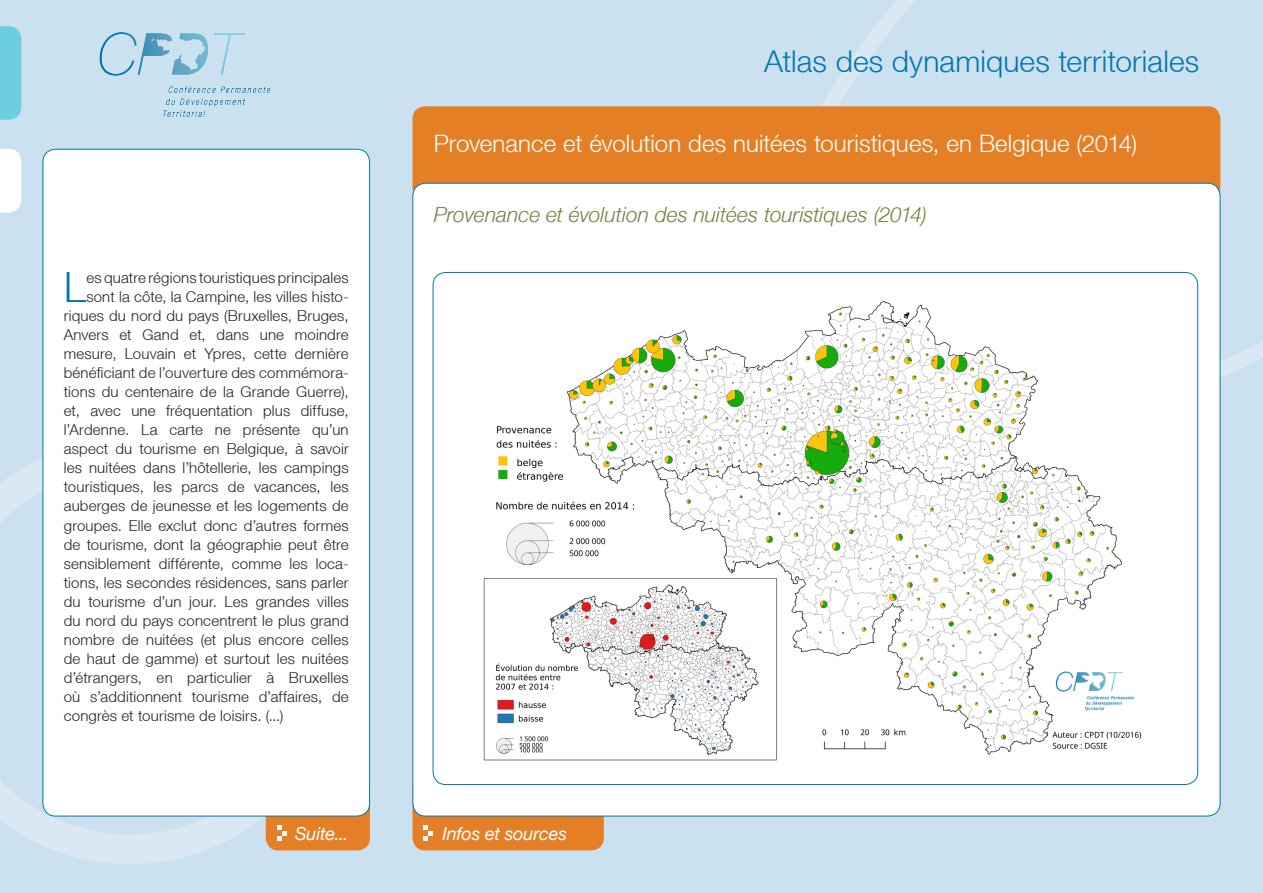
<style>
.page{position:relative;width:1263px;height:893px;background:#cce1f0}
.page>*{position:absolute;margin:0;border:0;box-sizing:border-box;transform-origin:0 0}
._05_Body_Texte{font:300 41.7px "Helvetica Neue LT";color:#0078ae}
._01_Titre_Atlas{font:300 30px "Helvetica Neue LT";letter-spacing:.005em;color:#0078ae}
._02_Titre_Fiche{font:300 24px "Helvetica Neue LT";letter-spacing:.005em;color:#fff}
._03_Titre_Carte{font:italic 300 21px "Helvetica Neue LT";color:#767e40}
._06_Texte_Onglets{font:italic 18px "Helvetica Neue LT";letter-spacing:-.01em;color:#fff}
._05_Body_Texte-2{font:300 15px "Helvetica Neue LT";letter-spacing:.015em;color:#231f20}
</style>
<div class="page">
<svg style="left:0;top:439px;width:343px;height:425px"></svg>
<svg style="left:822px;top:0;width:441px;height:437px"></svg>
<div style="left:412px;top:106px;width:808px;height:94px;background:#e57f25;border-radius:13px"></div>
<div style="left:0;top:26px;width:21px;height:94px;background:#6dcde3"></div>
<svg style="left:0;top:149px;width:21px;height:64px"></svg>
<div style="left:412px;top:774px;width:192px;height:76px;background:#e57f25;border-radius:13px"></div>
<div style="left:413px;top:183px;width:807px;height:633px;background:#fff;border-radius:13px"></div>
<svg style="left:423px;top:826px;width:10px;height:14px"></svg>
<div style="left:266px;top:774px;width:104px;height:76px;background:#e57f25;border-radius:13px"></div>
<svg style="left:277px;top:826px;width:10px;height:14px"></svg>
<div style="left:43px;top:149px;width:327px;height:667px;background:#fff;border-radius:13px"></div>
<img style="left:99px;top:32px;width:172px;height:85px">
<img style="left:483px;top:301px;width:659px;height:460px">
<p class="_01_Titre_Atlas" style="left:764px;top:43px;width:436px">Atlas des dynamiques territoriales</p>
<p class="_02_Titre_Fiche" style="left:434px;top:129px;width:705px">Provenance et évolution des nuitées touristiques, en Belgique (2014)</p>
<p class="_05_Body_Texte" style="left:64px;top:262px;width:24px">L</p>
<p class="_05_Body_Texte-2" style="left:86px;top:268px;width:264px">es quatre régions touristiques principales</p>
<p class="_05_Body_Texte-2" style="left:86px;top:287px;width:264px">sont la côte, la Campine, les villes histo-</p>
<p class="_05_Body_Texte-2" style="left:64px;top:306px;width:286px">riques du nord du pays (Bruxelles, Bruges,</p>
<p class="_05_Body_Texte-2" style="left:64px;top:325px;width:286px">Anvers et Gand et, dans une moindre</p>
<p class="_05_Body_Texte-2" style="left:64px;top:345px;width:286px">mesure, Louvain et Ypres, cette dernière</p>
<p class="_05_Body_Texte-2" style="left:64px;top:364px;width:286px">bénéficiant de l’ouverture des commémora-</p>
<p class="_05_Body_Texte-2" style="left:64px;top:383px;width:286px">tions du centenaire de la Grande Guerre),</p>
<p class="_05_Body_Texte-2" style="left:64px;top:402px;width:286px">et, avec une fréquentation plus diffuse,</p>
<p class="_05_Body_Texte-2" style="left:64px;top:421px;width:286px">l’Ardenne. La carte ne présente qu’un</p>
<p class="_05_Body_Texte-2" style="left:64px;top:440px;width:286px">aspect du tourisme en Belgique, à savoir</p>
<p class="_05_Body_Texte-2" style="left:64px;top:459px;width:286px">les nuitées dans l’hôtellerie, les campings</p>
<p class="_05_Body_Texte-2" style="left:64px;top:478px;width:286px">touristiques, les parcs de vacances, les</p>
<p class="_05_Body_Texte-2" style="left:64px;top:497px;width:286px">auberges de jeunesse et les logements de</p>
<p class="_05_Body_Texte-2" style="left:64px;top:516px;width:286px">groupes. Elle exclut donc d’autres formes</p>
<p class="_05_Body_Texte-2" style="left:64px;top:535px;width:286px">de tourisme, dont la géographie peut être</p>
<p class="_05_Body_Texte-2" style="left:64px;top:554px;width:286px">sensiblement différente, comme les loca-</p>
<p class="_05_Body_Texte-2" style="left:64px;top:573px;width:286px">tions, les secondes résidences, sans parler</p>
<p class="_05_Body_Texte-2" style="left:64px;top:592px;width:286px">du tourisme d’un jour. Les grandes villes</p>
<p class="_05_Body_Texte-2" style="left:64px;top:611px;width:286px">du nord du pays concentrent le plus grand</p>
<p class="_05_Body_Texte-2" style="left:64px;top:630px;width:286px">nombre de nuitées (et plus encore celles</p>
<p class="_05_Body_Texte-2" style="left:64px;top:649px;width:286px">de haut de gamme) et surtout les nuitées</p>
<p class="_05_Body_Texte-2" style="left:64px;top:668px;width:286px">d’étrangers, en particulier à Bruxelles</p>
<p class="_05_Body_Texte-2" style="left:64px;top:687px;width:286px">où s’additionnent tourisme d’affaires, de</p>
<p class="_05_Body_Texte-2" style="left:64px;top:706px;width:221px">congrès et tourisme de loisirs. (...)</p>
<p class="_03_Titre_Carte" style="left:434px;top:202px;width:495px">Provenance et évolution des nuitées touristiques (2014)</p>
<p class="_06_Texte_Onglets" style="left:295px;top:823px;width:55px">Suite...</p>
<p class="_06_Texte_Onglets" style="left:442px;top:823px;width:126px">Infos et sources</p>
</div>
